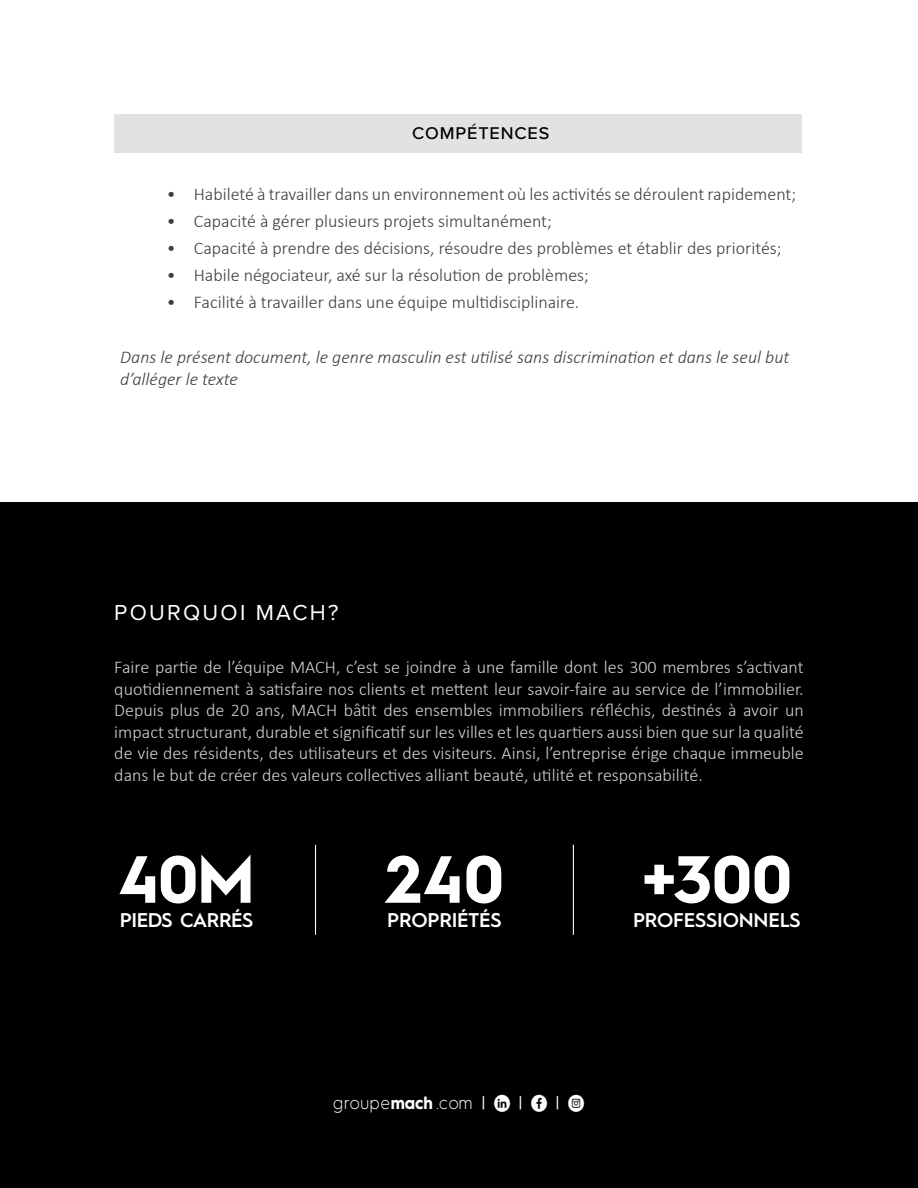
<style>
.page{position:relative;width:918px;height:1188px;background:#fff}
.page>*{position:absolute;margin:0;border:0;box-sizing:border-box;transform-origin:0 0}
.t1{font:700 66.75px "Hurme Geometric Sans 1";color:#fff}
.t2{font:22.5px "Proxima Nova";letter-spacing:.1em;color:#fff}
.t3{font:600 19.95px "Hurme Geometric Sans 1";letter-spacing:-.01em;color:#fff}
.t4{font:300 18px/21.6px "Calibri";color:#d1d2d4;text-align:justify}
.t5{font:300 18px "Calibri";color:#3e3e3f}
.t6{font:italic 300 18px "Calibri";color:#3e3e3f}
.t7{font:300 17.85px "Hurme Geometric Sans 1";letter-spacing:.05em;color:#fff;scale:.93 1}
.t8{font:500 17.7px "Proxima Nova";letter-spacing:.05em;color:#000}
.s1{font-weight:700}
.s2{font-weight:400}
.s3{font-family:"Smartphone Pro";font-weight:400}
</style>
<div class="page">
<div style="left:0;top:502px;width:918px;height:686px;background:#000"></div>
<div style="left:114px;top:115px;width:688px;height:38px;background:#e2e2e1"></div>
<hr style="left:315px;top:845px;width:1px;height:90px;background:#fff">
<hr style="left:573px;top:845px;width:1px;height:90px;background:#fff">
<p class="t8" style="left:412px;top:120px;width:139px">COMPÉTENCES</p>
<p class="t5" style="left:167px;top:183px;width:631px">• Habileté à travailler dans un environnement où les activités se déroulent rapidement;</p>
<p class="t5" style="left:167px;top:210px;width:387px">• Capacité à gérer plusieurs projets simultanément;</p>
<p class="t5" style="left:167px;top:237px;width:616px">• Capacité à prendre des décisions, résoudre des problèmes et établir des priorités;</p>
<p class="t5" style="left:167px;top:264px;width:424px">• Habile négociateur, axé sur la résolution de problèmes;</p>
<p class="t5" style="left:167px;top:291px;width:414px">• Facilité à travailler dans une équipe multidisciplinaire.</p>
<p class="t6" style="left:120px;top:346px;width:671px">Dans le présent document, le genre masculin est utilisé sans discrimination et dans le seul but</p>
<p class="t6" style="left:120px;top:368px;width:119px">d’alléger le texte</p>
<p class="t2" style="left:114px;top:595px;width:226px">POURQUOI MACH?</p>
<p class="t4" style="left:114px;top:656px;width:691px">Faire partie de l’équipe MACH, c’est se joindre à une famille dont les 300 membres s’activant quotidiennement à satisfaire nos clients et mettent leur savoir-faire au service de l’immobilier.<br>Depuis plus de 20 ans, MACH bâtit des ensembles immobiliers réfléchis, destinés à avoir un impact structurant, durable et significatif sur les villes et les quartiers aussi bien que sur la qualité de vie des résidents, des utilisateurs et des visiteurs. Ainsi, l’entreprise érige chaque immeuble dans le but de créer des valeurs collectives alliant beauté, utilité et responsabilité.</p>
<p class="t1" style="left:118px;top:833px;width:138px">40M</p>
<p class="t3" style="left:120px;top:906px;width:135px">PIEDS CARRÉS</p>
<p class="t1" style="left:385px;top:833px;width:120px">240</p>
<p class="t3" style="left:387px;top:906px;width:116px">PROPRIÉTÉS</p>
<p class="t1" style="left:642px;top:833px;width:152px">+300</p>
<p class="t3" style="left:633px;top:906px;width:169px">PROFESSIONNELS</p>
<p class="t7" style="left:333px;top:1090px;width:271px">groupe<span class="s1">mach</span> .com <span class="s2">|</span> <span class="s3">n</span> <span class="s2">|</span> <span class="s3">f</span> <span class="s2">|</span> <span class="s3">l</span></p>
</div>
